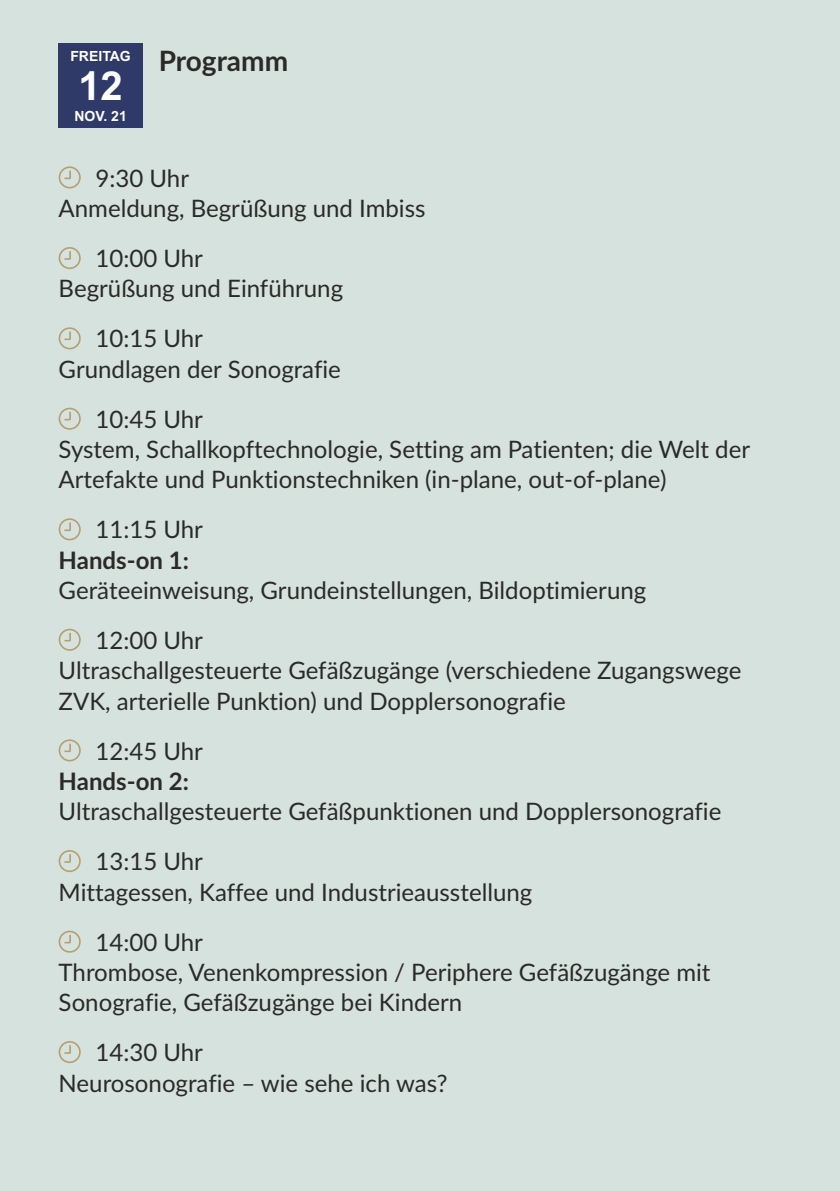
<style>
.page{position:relative;width:840px;height:1191px;background:#fff}
.page>*{position:absolute;margin:0;border:0;box-sizing:border-box;transform-origin:0 0}
.t1{font:700 40px "Arial";color:#fefefe}
.t2{font:700 28px "Lato";letter-spacing:-.005em;color:#2b2a29}
.t3{font:24px/30.2px "Lato";color:#2b2a29}
.t4{font:700 24px "Lato";color:#2b2a29}
.t5{font:700 14px "Arial";color:#fefefe}
</style>
<div class="page">
<div style="left:0;top:0;width:839px;height:1191px;background:#d5e2dd"></div>
<div style="left:58px;top:44px;width:84px;height:84px;background:#303a69"></div>
<svg style="left:59px;top:166px;width:22px;height:22px"></svg>
<svg style="left:59px;top:247px;width:22px;height:22px"></svg>
<svg style="left:59px;top:327px;width:22px;height:22px"></svg>
<svg style="left:59px;top:408px;width:22px;height:22px"></svg>
<svg style="left:59px;top:518px;width:22px;height:22px"></svg>
<svg style="left:59px;top:628px;width:22px;height:23px"></svg>
<svg style="left:59px;top:739px;width:22px;height:22px"></svg>
<svg style="left:59px;top:850px;width:22px;height:22px"></svg>
<svg style="left:59px;top:930px;width:22px;height:22px"></svg>
<svg style="left:59px;top:1041px;width:22px;height:22px"></svg>
<p class="t2" style="left:70px;top:48px;width:219px"><sup>FREITAG</sup> Programm</p>
<h1 class="t1" style="left:78px;top:71px;width:46px">12</h1>
<p class="t5" style="left:74px;top:111px;width:54px">NOV. 21</p>
<p class="t3" style="left:59px;top:164px;width:368px;text-indent:37px">9:30 Uhr<br>Anmeldung, Begrüßung und Imbiss</p>
<p class="t3" style="left:59px;top:245px;width:286px;text-indent:37px">10:00 Uhr<br>Begrüßung und Einführung</p>
<p class="t3" style="left:59px;top:325px;width:283px;text-indent:37px">10:15 Uhr<br>Grundlagen der Sonografie</p>
<p class="t3" style="left:59px;top:405px;width:692px;text-indent:37px">10:45 Uhr<br>System, Schallkopftechnologie, Setting am Patienten; die Welt der<br>Artefakte und Punktionstechniken (in-plane, out-of-plane)</p>
<p class="t3" style="left:95px;top:516px;width:109px">11:15 Uhr</p>
<p class="t4" style="left:59px;top:549px;width:132px">Hands-on 1:</p>
<p class="t3" style="left:95px;top:566px;width:552px;line-height:50.2px;text-indent:-37px">Geräteeinweisung, Grundeinstellungen, Bildoptimierung<br>12:00 Uhr</p>
<p class="t3" style="left:59px;top:657px;width:684px">Ultraschallgesteuerte Gefäßzugänge (verschiedene Zugangswege<br>ZVK, arterielle Punktion) und Dopplersonografie</p>
<p class="t3" style="left:95px;top:737px;width:109px">12:45 Uhr</p>
<p class="t4" style="left:59px;top:770px;width:132px">Hands-on 2:</p>
<p class="t3" style="left:95px;top:788px;width:627px;line-height:50.2px;text-indent:-37px">Ultraschallgesteuerte Gefäßpunktionen und Dopplersonografie<br>13:15 Uhr</p>
<p class="t3" style="left:95px;top:868px;width:438px;line-height:50.2px;text-indent:-37px">Mittagessen, Kaffee und Industrieausstellung<br>14:00 Uhr</p>
<p class="t3" style="left:59px;top:958px;width:653px">Thrombose, Venenkompression / Periphere Gefäßzugänge mit<br>Sonografie, Gefäßzugänge bei Kindern</p>
<p class="t3" style="left:59px;top:1039px;width:390px;text-indent:37px">14:30 Uhr<br>Neurosonografie – wie sehe ich was?</p>
</div>
